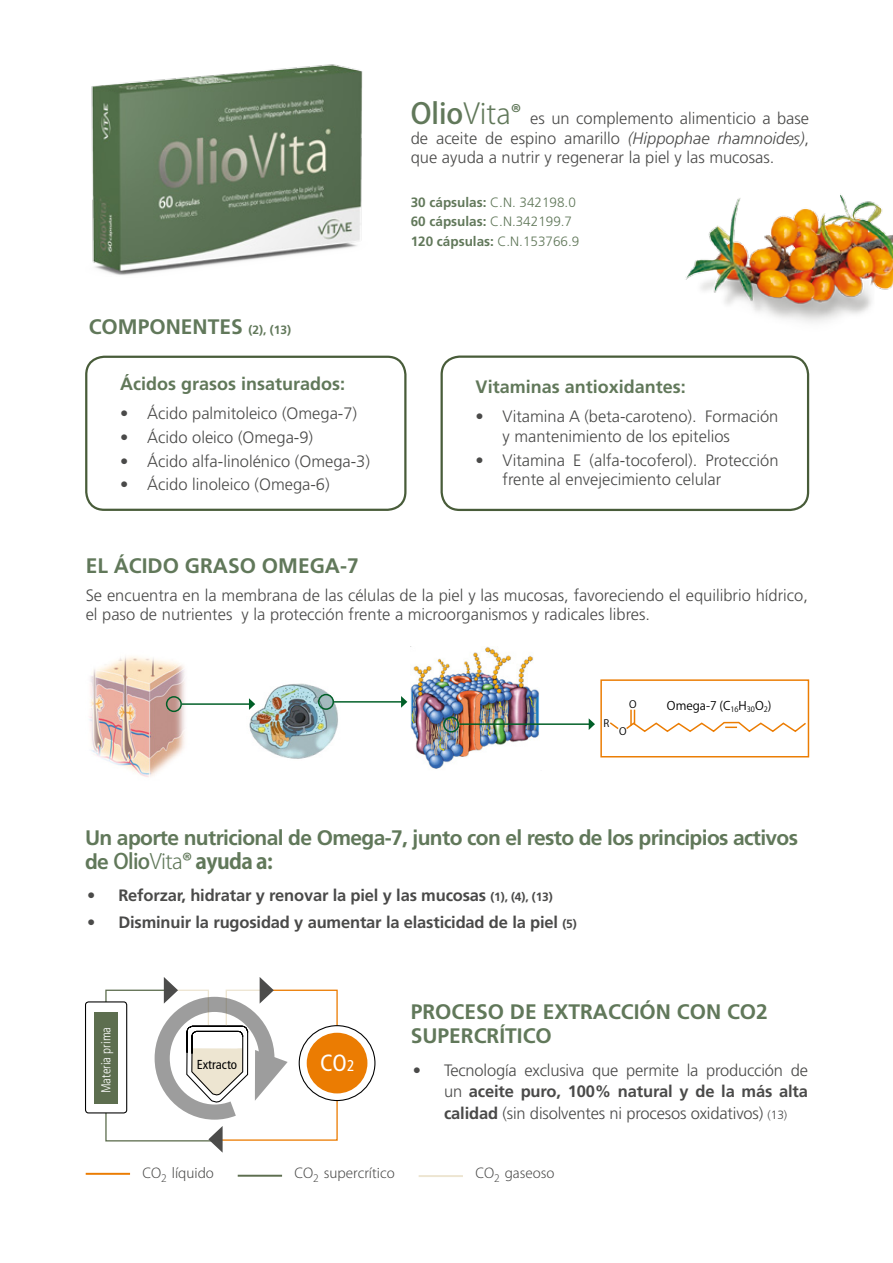
<style>
.page{position:relative;width:893px;height:1263px;background:#fff}
.page>*{position:absolute;margin:0;border:0;box-sizing:border-box;transform-origin:0 0}
.t1{font:condensed 23.4px "Frutiger LT Std";color:#fff}
.t2{font:700 21px/24px "Frutiger LT Std";color:#61785a}
.t3{font:700 21px "Frutiger LT Std";letter-spacing:-.03em;color:#61785a}
.t4{font:700 21px "Koz Go Pr 6 N";letter-spacing:-.03em;color:#61785a}
.t5{font:700 18px "Frutiger LT Std";color:#61785a}
.t6{font:300 16.5px/19.5px "Frutiger LT Std";color:#4a4a49}
.t7{font:700 16.5px "Frutiger LT Std";letter-spacing:-.01em;color:#4a4a49}
.t8{font:300 13.65px "Koz Go Pr 6 N";color:#4a4a49}
.t9{font:300 13.5px/19.5px "Frutiger LT Std";color:#61785a}
.t10{font:300 condensed 13.05px "Frutiger LT Std";color:#fff}
.t11{font:condensed 13.05px "Frutiger LT Std";color:#000}
.t12{font:11.85px "Koz Go Pr 6 N";color:#000}
.t13{font:10.2px "Koz Go Pr 6 N";color:#000}
.s1{font-size:12px}
.s2{font-family:"Koz Go Pr 6 N";font-weight:500;font-size:28.5px;color:#61785a}
.s3{font-family:"Koz Go Pr 6 N";font-size:28.5px;color:#61785a}
.s4{font-style:italic}
.s5{font-weight:700}
.s6{font-family:"Frutiger LT Std"}
.s7{font-weight:500}
.s8{font-weight:300}
.s9{font-size:15.6px}
</style>
<div class="page">
<div style="left:85px;top:356px;width:321px;height:155px;border:2px solid #485c39;border-radius:18px"></div>
<div style="left:85px;top:1001px;width:42px;height:112px;border:1px solid #000;border-radius:3px"></div>
<div style="left:94px;top:1013px;width:24px;height:91px;background:#5d6e4f"></div>
<svg style="left:299px;top:1026px;width:76px;height:74px"></svg>
<div style="left:307px;top:1033px;width:60px;height:60px;background:#eb7c02;border-radius:50%"></div>
<svg style="left:105px;top:977px;width:233px;height:176px"></svg>
<hr style="left:86px;top:1173px;width:44px;height:2px;background:#eb7c02">
<hr style="left:419px;top:1175px;width:44px;height:2px;background:#ede5d1">
<hr style="left:238px;top:1175px;width:44px;height:2px;background:#5d6e4f">
<div style="left:441px;top:355px;width:368px;height:156px;border:2px solid #485c39;border-radius:18px"></div>
<img style="left:89px;top:656px;width:96px;height:121px">
<img style="left:249px;top:683px;width:89px;height:76px">
<img style="left:410px;top:647px;width:130px;height:122px">
<div style="left:166px;top:696px;width:16px;height:16px;border:1px solid #005f27;border-radius:50%"></div>
<div style="left:318px;top:694px;width:16px;height:16px;border:1px solid #005f27;border-radius:50%"></div>
<div style="left:443px;top:716px;width:16px;height:16px;border:1px solid #005f27;border-radius:50%"></div>
<hr style="left:182px;top:703px;width:68px;height:2px;background:#005f27">
<svg style="left:249px;top:698px;width:6px;height:12px"></svg>
<hr style="left:334px;top:701px;width:68px;height:2px;background:#005f27">
<svg style="left:401px;top:696px;width:6px;height:12px"></svg>
<hr style="left:459px;top:723px;width:130px;height:2px;background:#005f27">
<svg style="left:589px;top:718px;width:6px;height:12px"></svg>
<div style="left:600px;top:679px;width:209px;height:78px;border:1px solid #eb7c02"></div>
<svg style="left:610px;top:710px;width:198px;height:25px"></svg>
<img style="left:91px;top:64px;width:272px;height:211px">
<img style="left:686px;top:194px;width:207px;height:129px">
<p class="t2" style="left:89px;top:315px;width:204px">COMPONENTES <span class="s1">(2), (13)</span></p>
<p class="t5" style="left:120px;top:373px;width:226px">Ácidos grasos insaturados:</p>
<p class="t6" style="left:120px;top:404px;width:238px">• Ácido palmitoleico (Omega-7)</p>
<p class="t6" style="left:120px;top:428px;width:194px">• Ácido oleico (Omega-9)</p>
<p class="t6" style="left:120px;top:451px;width:251px">• Ácido alfa-linolénico (Omega-3)</p>
<p class="t6" style="left:120px;top:475px;width:211px">• Ácido linoleico (Omega-6)</p>
<p class="t6" style="left:411px;top:109px;width:400px;text-align:justify"><span class="s2">Olio</span><span class="s3">Vita</span><sup>®</sup> es un complemento alimenticio a base de aceite de espino amarillo <span class="s4">(Hippophae rhamnoides)</span>, que ayuda a nutrir y regenerar la piel y las mucosas.</p>
<p class="t9" style="left:411px;top:193px;width:170px"><span class="s5">30 cápsulas:</span> C.N. 342198.0<br><span class="s5">60 cápsulas:</span> C.N.342199.7<br><span class="s5">120 cápsulas:</span> C.N.153766.9</p>
<p class="t5" style="left:476px;top:376px;width:212px">Vitaminas antioxidantes:</p>
<p class="t6" style="left:503px;top:407px;width:277px;text-indent:-27px">• Vitamina A (beta-caroteno). Formación y mantenimiento de los epitelios</p>
<p class="t6" style="left:503px;top:450px;width:277px;text-indent:-27px">• Vitamina E (alfa-tocoferol). Protección frente al envejecimiento celular</p>
<p class="t2" style="left:86px;top:553px;width:275px">EL ÁCIDO GRASO OMEGA-7</p>
<p class="t6" style="left:86px;top:585px;width:724px">Se encuentra en la membrana de las células de la piel y las mucosas, favoreciendo el equilibrio hídrico, el paso de nutrientes y la protección frente a microorganismos y radicales libres.</p>
<p class="t13" style="left:604px;top:717px;width:7px">R</p>
<p class="t13" style="left:629px;top:698px;width:9px">O</p>
<p class="t12" style="left:667px;top:699px;width:106px">Omega-7 (C<sub>16</sub>H<sub>30</sub>O<sub>2</sub>)</p>
<p class="t13" style="left:619px;top:726px;width:9px">O</p>
<p class="t3" style="left:85px;top:825px;width:715px">Un aporte nutricional de Omega-7, junto con el resto de los principios activos</p>
<p class="t4" style="left:85px;top:849px;width:189px"><span class="s6">de</span> <span class="s7">Olio</span><span class="s8">Vita</span>® ayuda a:</p>
<p class="t7" style="left:87px;top:885px;width:467px">• Reforzar, hidratar y renovar la piel y las mucosas <span class="s1">(1), (4), (13)</span></p>
<p class="t7" style="left:87px;top:912px;width:491px">• Disminuir la rugosidad y aumentar la elasticidad de la piel <span class="s1">(5)</span></p>
<p class="t10" style="left:99px;top:1093px;width:68px;rotate:-90deg">Materia prima</p>
<p class="t11" style="left:197px;top:1057px;width:42px">Extracto</p>
<h1 class="t1" style="left:320px;top:1049px;width:36px">CO<span class="s9">2</span></h1>
<p class="t2" style="left:411px;top:999px;width:359px">PROCESO DE EXTRACCIÓN CON CO2<br>SUPERCRÍTICO</p>
<p class="t6" style="left:444px;top:1060px;width:365px;line-height:21.5px;text-align:justify;text-indent:-31px">• Tecnología exclusiva que permite la producción de un <span class="s5">aceite puro, 100% natural y de la más alta calidad</span> (sin disolventes ni procesos oxidativos) <span class="s1">(13)</span></p>
<p class="t8" style="left:143px;top:1165px;width:73px">CO<sub>2</sub> líquido</p>
<p class="t8" style="left:295px;top:1165px;width:102px">CO<sub>2</sub> supercrítico</p>
<p class="t8" style="left:476px;top:1165px;width:81px">CO<sub>2</sub> gaseoso</p>
</div>
